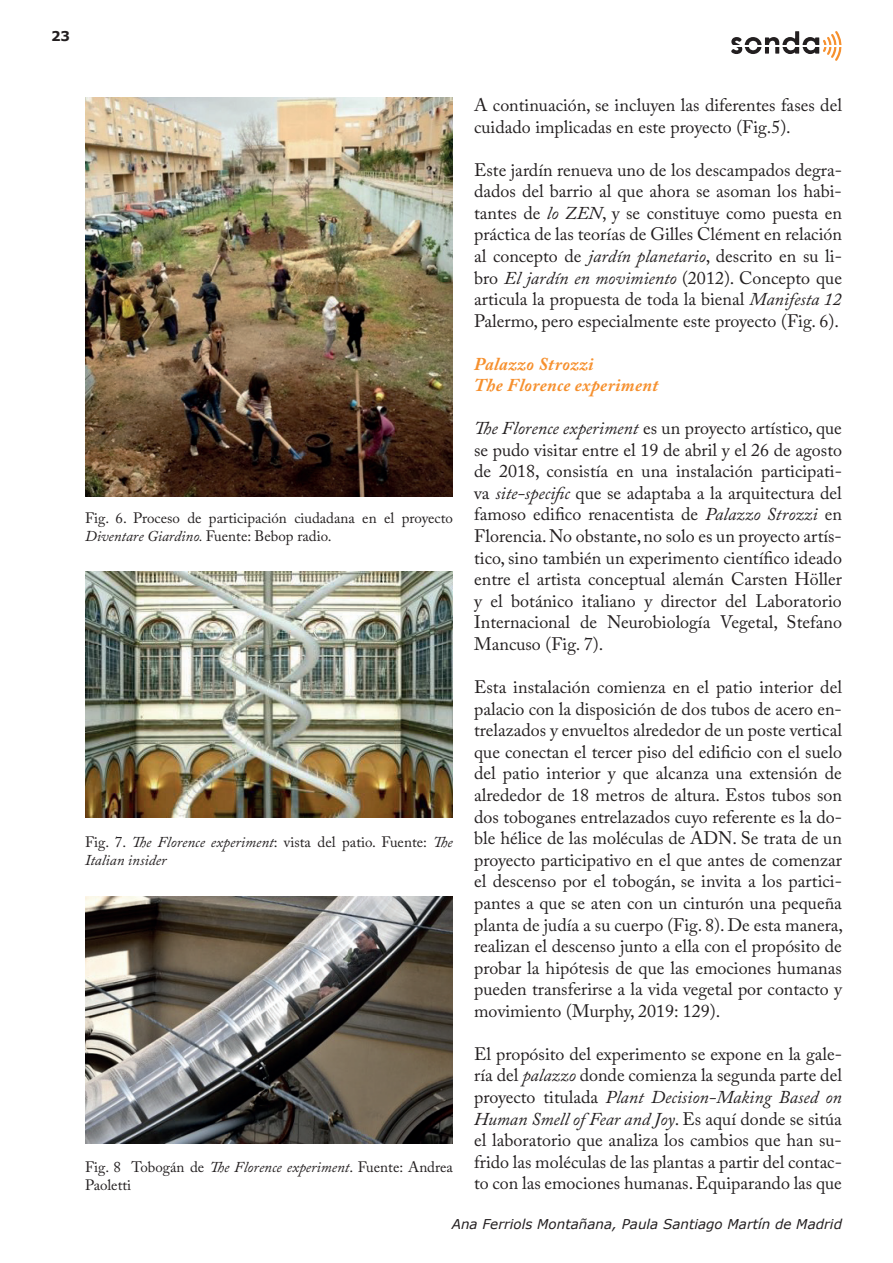
<style>
.page{position:relative;width:893px;height:1263px;background:#fff}
.page>*{position:absolute;margin:0;border:0;box-sizing:border-box;transform-origin:0 0}
.t1{font:18px/21.6px "Adobe Caslon Pro";color:#231f20;text-align:justify}
.t2{font:italic 700 18px/21.6px "Adobe Caslon Pro";letter-spacing:.02em;color:#f6902e}
.t3{font:15px/18px "Adobe Caslon Pro";color:#231f20}
.t4{font:italic 15px/18px "Adobe Caslon Pro";color:#231f20}
.t5{font:italic 13.5px "Verdana";color:#231f20}
.t6{font:700 13.5px "Verdana";color:#231f20}
.s1{font-style:italic}
.s2{font-style:normal}
</style>
<div class="page">
<svg style="left:731px;top:31px;width:111px;height:30px"></svg>
<hr style="left:732px;top:45px;width:110px;height:2px;background:#fff">
<img style="left:85px;top:98px;width:368px;height:399px">
<img style="left:85px;top:572px;width:368px;height:245px">
<img style="left:85px;top:896px;width:368px;height:248px">
<p class="t6" style="left:51px;top:28px;width:21px">23</p>
<p class="t3" style="left:85px;top:509px;width:369px">Fig. 6. Proceso de participación ciudadana en el proyecto<br><span class="s1">Diventare Giardino.</span> Fuente: Bebop radio.</p>
<p class="t4" style="left:85px;top:833px;width:369px"><span class="s2">Fig. 7.</span> The Florence experiment<span class="s2">: vista del patio. Fuente:</span> The<br>Italian insider</p>
<p class="t3" style="left:85px;top:1158px;width:369px">Fig. 8 Tobogán de <span class="s1">The Florence experiment</span>. Fuente: Andrea<br>Paoletti</p>
<p class="t1" style="left:474px;top:94px;width:369px">A continuación, se incluyen las diferentes fases del cuidado implicadas en este proyecto (Fig.5).</p>
<p class="t1" style="left:474px;top:158px;width:369px">Este jardín renueva uno de los descampados degra&shy;dados del barrio al que ahora se asoman los habi&shy;tantes de <span class="s1">lo ZEN</span>, y se constituye como puesta en práctica de las teorías de Gilles Clément en relación al concepto de <span class="s1">jardín planetario</span>, descrito en su li&shy;bro <span class="s1">El jardín en movimiento</span> (2012). Concepto que articula la propuesta de toda la bienal <span class="s1">Manifesta 12<br></span>Palermo, pero especialmente este proyecto (Fig. 6).</p>
<p class="t2" style="left:474px;top:353px;width:186px">Palazzo Strozzi<br>The Florence experiment</p>
<p class="t1" style="left:474px;top:417px;width:369px"><span class="s1">The Florence experiment</span> es un proyecto artístico, que se pudo visitar entre el 19 de abril y el 26 de agosto de 2018, consistía en una instalación participati&shy;va <span class="s1">site-specific</span> que se adaptaba a la arquitectura del famoso edifico renacentista de <span class="s1">Palazzo Strozzi</span> en Florencia. No obstante, no solo es un proyecto artís&shy;tico, sino también un experimento científico ideado entre el artista conceptual alemán Carsten Höller y el botánico italiano y director del Laboratorio Internacional de Neurobiología Vegetal, Stefano Mancuso (Fig. 7).</p>
<p class="t1" style="left:474px;top:676px;width:371px">Esta instalación comienza en el patio interior del palacio con la disposición de dos tubos de acero en&shy;trelazados y envueltos alrededor de un poste vertical que conectan el tercer piso del edificio con el suelo del patio interior y que alcanza una extensión de alrededor de 18 metros de altura. Estos tubos son dos toboganes entrelazados cuyo referente es la do&shy;ble hélice de las moléculas de ADN. Se trata de un proyecto participativo en el que antes de comenzar el descenso por el tobogán, se invita a los partici&shy;pantes a que se aten con un cinturón una pequeña planta de judía a su cuerpo (Fig. 8). De esta manera, realizan el descenso junto a ella con el propósito de probar la hipótesis de que las emociones humanas pueden transferirse a la vida vegetal por contacto y movimiento (Murphy, 2019: 129).</p>
<p class="t1" style="left:474px;top:1043px;width:369px">El propósito del experimento se expone en la gale&shy;ría del <span class="s1">palazzo</span> donde comienza la segunda parte del proyecto titulada <span class="s1">Plant Decision-Making Based on Human Smell of Fear and Joy</span>. Es aquí donde se sitúa el laboratorio que analiza los cambios que han su&shy;frido las moléculas de las plantas a partir del contac&shy;to con las emociones humanas. Equiparando las que</p>
<p class="t5" style="left:452px;top:1216px;width:392px">Ana Ferriols Montañana, Paula Santiago Martín de Madrid</p>
</div>
